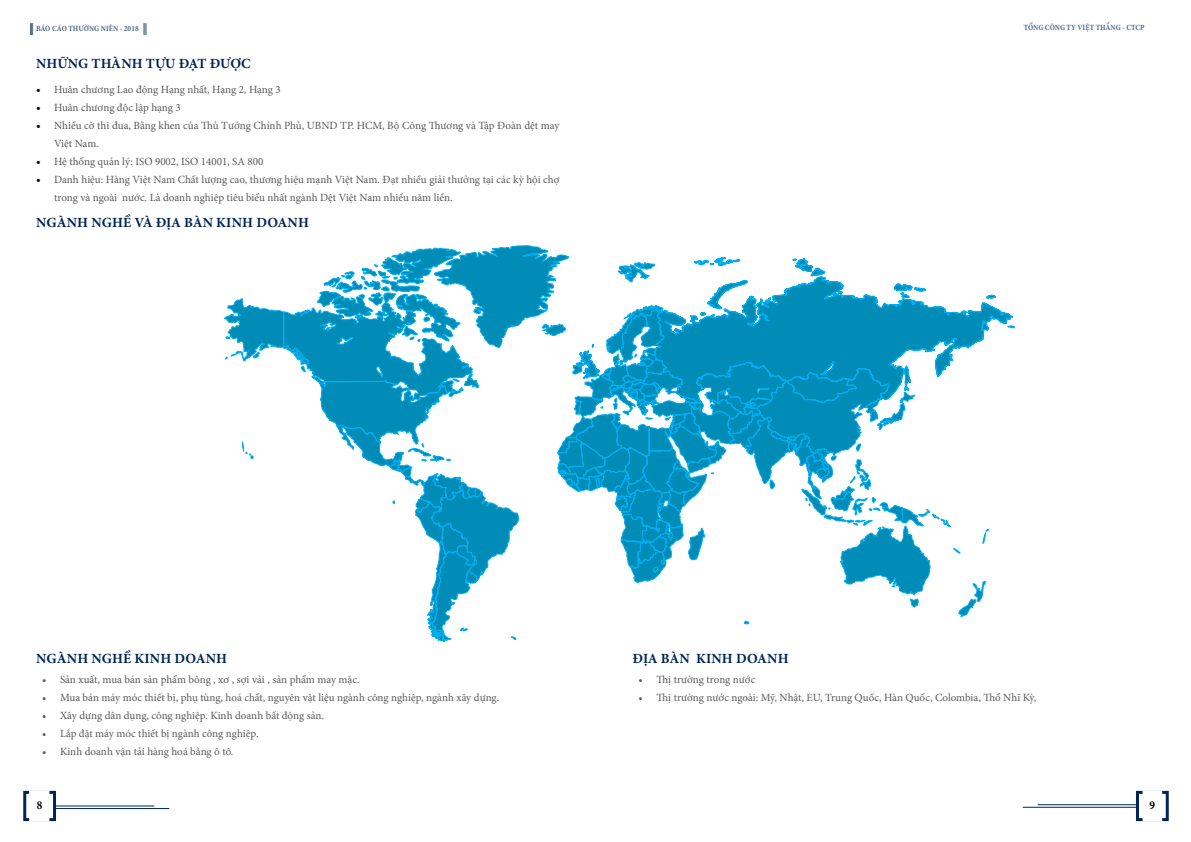
<style>
.page{position:relative;width:1191px;height:842px;background:#fff}
.page>*{position:absolute;margin:0;border:0;box-sizing:border-box;transform-origin:0 0}
.t1{font:700 14px "Minion Pro";letter-spacing:.01em;color:#002656}
.t2{font:700 condensed 12px "Minion Pro";color:#000}
.t3{font:11px/18px "Minion Pro";color:#58595b}
.t4{font:700 condensed 8px "Minion Pro";color:#002656}
.s1{font-size:12px;color:#000}
</style>
<div class="page">
<div style="left:23px;top:791px;width:26px;height:30px;border:3px solid #002656"></div>
<div style="left:30px;top:791px;width:26px;height:30px;border:3px solid #002656"></div>
<div style="left:29px;top:790px;width:20px;height:31px;background:#fff;border:1px solid #fff"></div>
<div style="left:1136px;top:791px;width:25px;height:30px;border:3px solid #002656"></div>
<div style="left:1143px;top:791px;width:25px;height:30px;border:3px solid #002656"></div>
<div style="left:1142px;top:790px;width:20px;height:31px;background:#fff;border:1px solid #fff"></div>
<hr style="left:56px;top:805px;width:98px;height:1px;background:#002656">
<hr style="left:56px;top:808px;width:113px;height:1px;background:#002656">
<hr style="left:1037px;top:804px;width:99px;height:1px;background:#002656">
<hr style="left:1022px;top:807px;width:114px;height:1px;background:#002656">
<svg style="left:224px;top:245px;width:791px;height:398px"></svg>
<p class="t4" style="left:36px;top:23px;width:104px">BÁO CÁO THƯỜNG NIÊN - 2018</p>
<p class="t4" style="left:1023px;top:22px;width:122px">TỔNG CÔNG TY VIỆT THẮNG - CTCP</p>
<p class="t1" style="left:36px;top:54px;width:216px">NHỮNG THÀNH TỰU ĐẠT ĐƯỢC</p>
<p class="t3" style="left:36px;top:81px;width:246px"><span class="s1">•</span> Huân chương Lao động Hạng nhất, Hạng 2, Hạng 3</p>
<p class="t3" style="left:36px;top:99px;width:146px"><span class="s1">•</span> Huân chương độc lập hạng 3</p>
<p class="t3" style="left:54px;top:117px;width:507px;text-indent:-18px"><span class="s1">•</span> Nhiều cờ thi đua, Bằng khen của Thủ Tướng Chính Phủ, UBND TP. HCM, Bộ Công Thương và Tập Đoàn dệt may<br>Việt Nam.</p>
<p class="t3" style="left:36px;top:153px;width:229px"><span class="s1">•</span> Hệ thống quản lý: ISO 9002, ISO 14001, SA 800</p>
<p class="t3" style="left:54px;top:171px;width:507px;text-indent:-18px"><span class="s1">•</span> Danh hiệu: Hàng Việt Nam Chất lượng cao, thương hiệu mạnh Việt Nam. Đạt nhiều giải thưởng tại các kỳ hội chợ trong và ngoài nước. Là doanh nghiệp tiêu biểu nhất ngành Dệt Việt Nam nhiều năm liền.</p>
<p class="t1" style="left:36px;top:213px;width:274px">NGÀNH NGHỀ VÀ ĐỊA BÀN KINH DOANH</p>
<p class="t1" style="left:36px;top:648px;width:192px">NGÀNH NGHỀ KINH DOANH</p>
<p class="t1" style="left:632px;top:648px;width:158px">ĐỊA BÀN KINH DOANH</p>
<p class="t3" style="left:42px;top:670px;width:319px">• Sản xuất, mua bán sản phẩm bông , xơ , sợi vải , sản phẩm may mặc.</p>
<p class="t3" style="left:42px;top:688px;width:459px">• Mua bán máy móc thiết bị, phụ tùng, hoá chất, nguyên vật liệu ngành công nghiệp, ngành xây dựng.</p>
<p class="t3" style="left:42px;top:706px;width:283px">• Xây dựng dân dụng, công nghiệp. Kinh doanh bất động sản.</p>
<p class="t3" style="left:42px;top:724px;width:218px">• Lắp đặt máy móc thiết bị ngành công nghiệp.</p>
<p class="t3" style="left:42px;top:742px;width:193px">• Kinh doanh vận tải hàng hoá bằng ô tô.</p>
<p class="t3" style="left:638px;top:670px;width:118px">• Thị trường trong nước</p>
<p class="t3" style="left:638px;top:688px;width:399px">• Thị trường nước ngoài: Mỹ, Nhật, EU, Trung Quốc, Hàn Quốc, Colombia, Thổ Nhĩ Kỳ,</p>
<p class="t2" style="left:37px;top:797px;width:7px">8</p>
<p class="t2" style="left:1149px;top:797px;width:7px">9</p>
</div>
